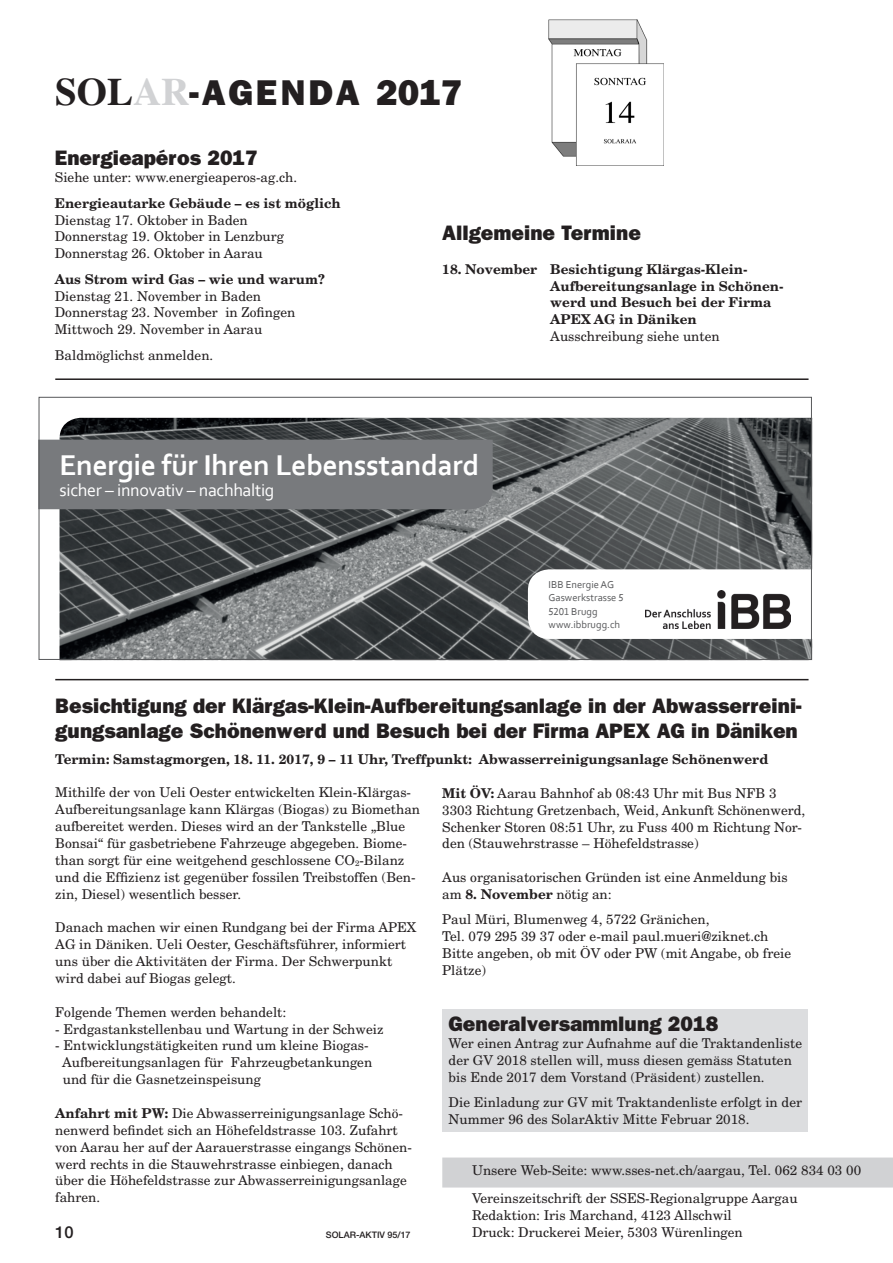
<style>
.page{position:relative;width:893px;height:1263px;background:#fff}
.page>*{position:absolute;margin:0;border:0;box-sizing:border-box;transform-origin:0 0}
.t1{font:800 36px "Franklin Gothic";letter-spacing:.08em;color:#231f20}
.t2{font:700 30px "Corbel";letter-spacing:-.01em;color:#fff}
.t3{font:800 21px/25.2px "Franklin Gothic";color:#231f20}
.t4{font:18px "Corbel";letter-spacing:-.015em;color:#fff}
.t5{font:500 16.5px "Helvetica Neue";color:#231f20}
.t6{font:13.5px/16.8px "New Century Schlbk";color:#231f20}
.t7{font:700 13.5px/16.8px "New Century Schlbk";color:#231f20}
.t8{font:10.5px/13.5px "Corbel";color:#57585a}
.t9{font:500 9px "Helvetica Neue";color:#231f20}
.s1{font-family:"Times";font-weight:700;font-size:39px}
.s2{font-family:"Times";font-weight:700;font-size:39px;color:#d1d2d4}
.s3{font-weight:700}
</style>
<div class="page">
<div style="left:442px;top:1157px;width:451px;height:30px;background:#d1d2d4"></div>
<img style="left:549px;top:19px;width:114px;height:147px">
<hr style="left:55px;top:378px;width:753px;height:2px;background:#231f20">
<hr style="left:55px;top:679px;width:753px;height:1px;background:#231f20">
<img style="left:60px;top:418px;width:750px;height:240px">
<svg style="left:528px;top:569px;width:282px;height:70px"></svg>
<img style="left:645px;top:591px;width:146px;height:37px">
<div style="left:38px;top:440px;width:455px;height:69px;background:#787a7d"></div>
<div style="left:39px;top:397px;width:773px;height:263px;border:1px solid #57585a"></div>
<div style="left:442px;top:1009px;width:366px;height:122px;background:#dcdddf"></div>
<h1 class="t1" style="left:55px;top:71px;width:409px"><span class="s1">SOL</span><span class="s2">AR</span>-AGENDA 2017</h1>
<h3 class="t3" style="left:55px;top:145px;width:204px">Energieapéros 2017</h3>
<p class="t6" style="left:55px;top:169px;width:244px">Siehe unter: www.energieaperos-ag.ch.</p>
<p class="t7" style="left:55px;top:194px;width:287px">Energieautarke Gebäude – es ist möglich</p>
<p class="t6" style="left:55px;top:211px;width:231px">Dienstag 17. Oktober in Baden<br>Donnerstag 19. Oktober in Lenzburg<br>Donnerstag 26. Oktober in Aarau</p>
<p class="t7" style="left:55px;top:270px;width:272px">Aus Strom wird Gas – wie und warum?</p>
<p class="t6" style="left:55px;top:287px;width:242px">Dienstag 21. November in Baden<br>Donnerstag 23. November in Zofingen<br>Mittwoch 29. November in Aarau</p>
<p class="t6" style="left:55px;top:346px;width:160px">Baldmöglichst anmelden.</p>
<h3 class="t3" style="left:442px;top:220px;width:200px">Allgemeine Termine</h3>
<p class="t7" style="left:550px;top:260px;width:235px;text-indent:-108px">18. November Besichtigung Klärgas-Klein-<br>Aufbereitungsanlage in Schönen&shy;werd und Besuch bei der Firma<br>APEX AG in Däniken</p>
<p class="t6" style="left:550px;top:328px;width:171px">Ausschreibung siehe unten</p>
<h2 class="t2" style="left:60px;top:446px;width:421px">Energie für Ihren Lebensstandard</h2>
<h3 class="t4" style="left:60px;top:479px;width:216px">sicher – innovativ – nachhaltig</h3>
<p class="t8" style="left:549px;top:577px;width:77px">IBB Energie AG<br>Gaswerkstrasse 5<br>5201 Brugg www.ibbrugg.ch</p>
<h3 class="t3" style="left:55px;top:693px;width:748px">Besichtigung der Klärgas-Klein-Aufbereitungsanlage in der Abwasserreini&shy;gungsanlage Schönenwerd und Besuch bei der Firma APEX AG in Däniken</h3>
<p class="t7" style="left:55px;top:750px;width:714px">Termin: Samstagmorgen, 18. 11. 2017, 9 – 11 Uhr, Treffpunkt: Abwasserreinigungsanlage Schönenwerd</p>
<p class="t6" style="left:55px;top:784px;width:366px">Mithilfe der von Ueli Oester entwickelten Klein-Klärgas-Aufbereitungsanlage kann Klärgas (Biogas) zu Biomethan aufbereitet werden. Dieses wird an der Tankstelle „Blue Bonsai“ für gasbetriebene Fahrzeuge abgegeben. Biome&shy;than sorgt für eine weitgehend geschlossene CO<sub>2</sub>-Bilanz und die Effizienz ist gegenüber fossilen Treibstoffen (Ben&shy;zin, Diesel) wesentlich besser.</p>
<p class="t6" style="left:55px;top:919px;width:363px">Danach machen wir einen Rundgang bei der Firma APEX AG in Däniken. Ueli Oester, Geschäftsführer, informiert uns über die Aktivitäten der Firma. Der Schwerpunkt wird dabei auf Biogas gelegt.</p>
<p class="t6" style="left:55px;top:1003px;width:233px">Folgende Themen werden behandelt:</p>
<p class="t6" style="left:55px;top:1020px;width:330px">- Erdgastankstellenbau und Wartung in der Schweiz</p>
<p class="t6" style="left:62px;top:1037px;width:312px;text-indent:-7px">- Entwicklungstätigkeiten rund um kleine Biogas-<br>Aufbereitungsanlagen für Fahrzeugbetankungen und für die Gasnetzeinspeisung</p>
<p class="t6" style="left:55px;top:1104px;width:358px"><span class="s3">Anfahrt mit PW:</span> Die Abwasserreinigungsanlage Schö&shy;nenwerd befindet sich an Höhefeldstrasse 103. Zufahrt von Aarau her auf der Aarauerstrasse eingangs Schönen&shy;werd rechts in die Stauwehrstrasse einbiegen, danach über die Höhefeldstrasse zur Abwasserreinigungsanlage fahren.</p>
<p class="t5" style="left:55px;top:1222px;width:20px">10</p>
<p class="t9" style="left:326px;top:1229px;width:86px">SOLAR-AKTIV 95/17</p>
<p class="t6" style="left:442px;top:784px;width:365px"><span class="s3">Mit ÖV:</span> Aarau Bahnhof ab 08:43 Uhr mit Bus NFB 3<br>3303 Richtung Gretzenbach, Weid, Ankunft Schönenwerd, Schenker Storen 08:51 Uhr, zu Fuss 400 m Richtung Nor&shy;den (Stauwehrstrasse – Höhefeldstrasse)</p>
<p class="t6" style="left:442px;top:868px;width:347px">Aus organisatorischen Gründen ist eine Anmeldung bis am <span class="s3">8. November</span> nötig an:</p>
<p class="t6" style="left:442px;top:911px;width:350px">Paul Müri, Blumenweg 4, 5722 Gränichen,<br>Tel. 079 295 39 37 oder e-mail paul.mueri@ziknet.ch Bitte angeben, ob mit ÖV oder PW (mit Angabe, ob freie Plätze)</p>
<h3 class="t3" style="left:449px;top:1011px;width:271px">Generalversammlung 2018</h3>
<p class="t6" style="left:449px;top:1034px;width:355px">Wer einen Antrag zur Aufnahme auf die Traktandenliste der GV 2018 stellen will, muss diesen gemäss Statuten bis Ende 2017 dem Vorstand (Präsident) zustellen.</p>
<p class="t6" style="left:449px;top:1093px;width:355px">Die Einladung zur GV mit Traktandenliste erfolgt in der<br>Nummer 96 des SolarAktiv Mitte Februar 2018.</p>
<p class="t6" style="left:472px;top:1161px;width:391px">Unsere Web-Seite: www.sses-net.ch/aargau, Tel. 062 834 03 00</p>
<p class="t6" style="left:472px;top:1189px;width:327px">Vereinszeitschrift der SSES-Regionalgruppe Aargau<br>Redaktion: Iris Marchand, 4123 Allschwil<br>Druck: Druckerei Meier, 5303 Würenlingen</p>
</div>
